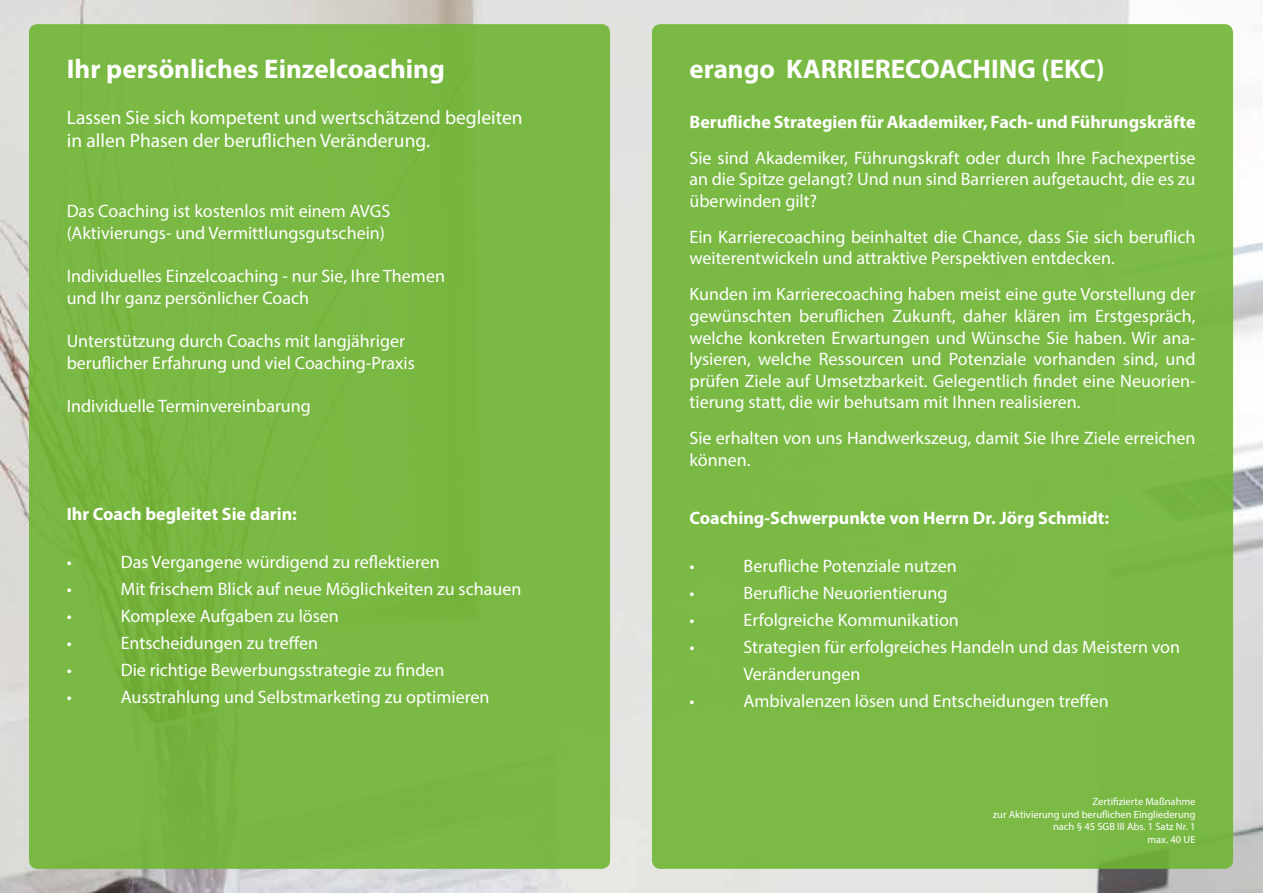
<style>
.page{position:relative;width:1263px;height:893px;background:#fff}
.page>*{position:absolute;margin:0;border:0;box-sizing:border-box;transform-origin:0 0}
.t1{font:700 27px "Myriad Pro";color:#fff}
.t2{font:19.5px/22.5px "Myriad Pro";color:#fff}
.t3{font:18px/21.6px "Myriad Pro";color:#fff}
.t4{font:700 18px "Myriad Pro";color:#fff}
.t5{font:10.5px/12.6px "Myriad Pro";color:#fff;text-align:right}
</style>
<div class="page">
<img style="left:0;top:0;width:1263px;height:893px">
<div style="left:29px;top:24px;width:581px;height:845px;background:#7ab943;border-radius:9px"></div>
<div style="left:652px;top:24px;width:581px;height:845px;background:#7bba44;border-radius:9px"></div>
<h1 class="t1" style="left:67px;top:51px;width:379px">Ihr persönliches Einzelcoaching</h1>
<p class="t2" style="left:67px;top:106px;width:457px">Lassen Sie sich kompetent und wertschätzend begleiten in allen Phasen der beruflichen Veränderung.</p>
<p class="t3" style="left:67px;top:200px;width:325px">Das Coaching ist kostenlos mit einem AVGS (Aktivierungs- und Vermittlungsgutschein)</p>
<p class="t3" style="left:67px;top:265px;width:380px">Individuelles Einzelcoaching - nur Sie, Ihre Themen und Ihr ganz persönlicher Coach</p>
<p class="t3" style="left:67px;top:330px;width:350px">Unterstützung durch Coachs mit langjähriger beruflicher Erfahrung und viel Coaching-Praxis</p>
<p class="t3" style="left:67px;top:395px;width:246px">Individuelle Terminvereinbarung</p>
<p class="t4" style="left:67px;top:502px;width:232px">Ihr Coach begleitet Sie darin:</p>
<p class="t3" style="left:67px;top:551px;width:7px">•</p>
<p class="t3" style="left:121px;top:551px;width:321px">Das Vergangene würdigend zu reflektieren</p>
<p class="t3" style="left:67px;top:578px;width:7px">•</p>
<p class="t3" style="left:121px;top:578px;width:402px">Mit frischem Blick auf neue Möglichkeiten zu schauen</p>
<p class="t3" style="left:67px;top:605px;width:7px">•</p>
<p class="t3" style="left:121px;top:605px;width:220px">Komplexe Aufgaben zu lösen</p>
<p class="t3" style="left:67px;top:632px;width:7px">•</p>
<p class="t3" style="left:121px;top:632px;width:199px">Entscheidungen zu treffen</p>
<p class="t3" style="left:67px;top:659px;width:7px">•</p>
<p class="t3" style="left:121px;top:659px;width:325px">Die richtige Bewerbungsstrategie zu finden</p>
<p class="t3" style="left:67px;top:686px;width:7px">•</p>
<p class="t3" style="left:121px;top:686px;width:370px">Ausstrahlung und Selbstmarketing zu optimieren</p>
<h1 class="t1" style="left:689px;top:51px;width:417px">erango KARRIERECOACHING (EKC)</h1>
<p class="t4" style="left:689px;top:110px;width:508px">Berufliche Strategien für Akademiker, Fach- und Führungskräfte</p>
<p class="t3" style="left:689px;top:146px;width:507px;text-align:justify">Sie sind Akademiker, Führungskraft oder durch Ihre Fachexpertise an die Spitze gelangt? Und nun sind Barrieren aufgetaucht, die es zu überwinden gilt?</p>
<p class="t3" style="left:689px;top:226px;width:508px">Ein Karrierecoaching beinhaltet die Chance, dass Sie sich beruflich weiterentwickeln und attraktive Perspektiven entdecken.</p>
<p class="t3" style="left:689px;top:283px;width:508px;text-align:justify">Kunden im Karrierecoaching haben meist eine gute Vorstellung der gewünschten beruflichen Zukunft, daher klären im Erstgespräch, welche konkreten Erwartungen und Wünsche Sie haben. Wir ana&shy;lysieren, welche Ressourcen und Potenziale vorhanden sind, und prüfen Ziele auf Umsetzbarkeit. Gelegentlich findet eine Neuorien&shy;tierung statt, die wir behutsam mit Ihnen realisieren.</p>
<p class="t3" style="left:689px;top:427px;width:508px">Sie erhalten von uns Handwerkszeug, damit Sie Ihre Ziele erreichen können.</p>
<p class="t4" style="left:689px;top:506px;width:421px">Coaching-Schwerpunkte von Herrn Dr. Jörg Schmidt:</p>
<p class="t3" style="left:689px;top:555px;width:7px">•</p>
<p class="t3" style="left:743px;top:555px;width:215px">Berufliche Potenziale nutzen</p>
<p class="t3" style="left:689px;top:582px;width:7px">•</p>
<p class="t3" style="left:743px;top:582px;width:205px">Berufliche Neuorientierung</p>
<p class="t3" style="left:689px;top:609px;width:7px">•</p>
<p class="t3" style="left:743px;top:609px;width:217px">Erfolgreiche Kommunikation</p>
<p class="t3" style="left:689px;top:636px;width:7px">•</p>
<p class="t3" style="left:743px;top:633px;width:438px;line-height:27px">Strategien für erfolgreiches Handeln und das Meistern von<br>Veränderungen</p>
<p class="t3" style="left:689px;top:690px;width:7px">•</p>
<p class="t3" style="left:743px;top:690px;width:367px">Ambivalenzen lösen und Entscheidungen treffen</p>
<p class="t5" style="left:993px;top:795px;width:204px">Zertifizierte Maßnahme<br>zur Aktivierung und beruflichen Eingliederung nach § 45 SGB III Abs. 1 Satz Nr. 1<br>max. 40 UE</p>
</div>
